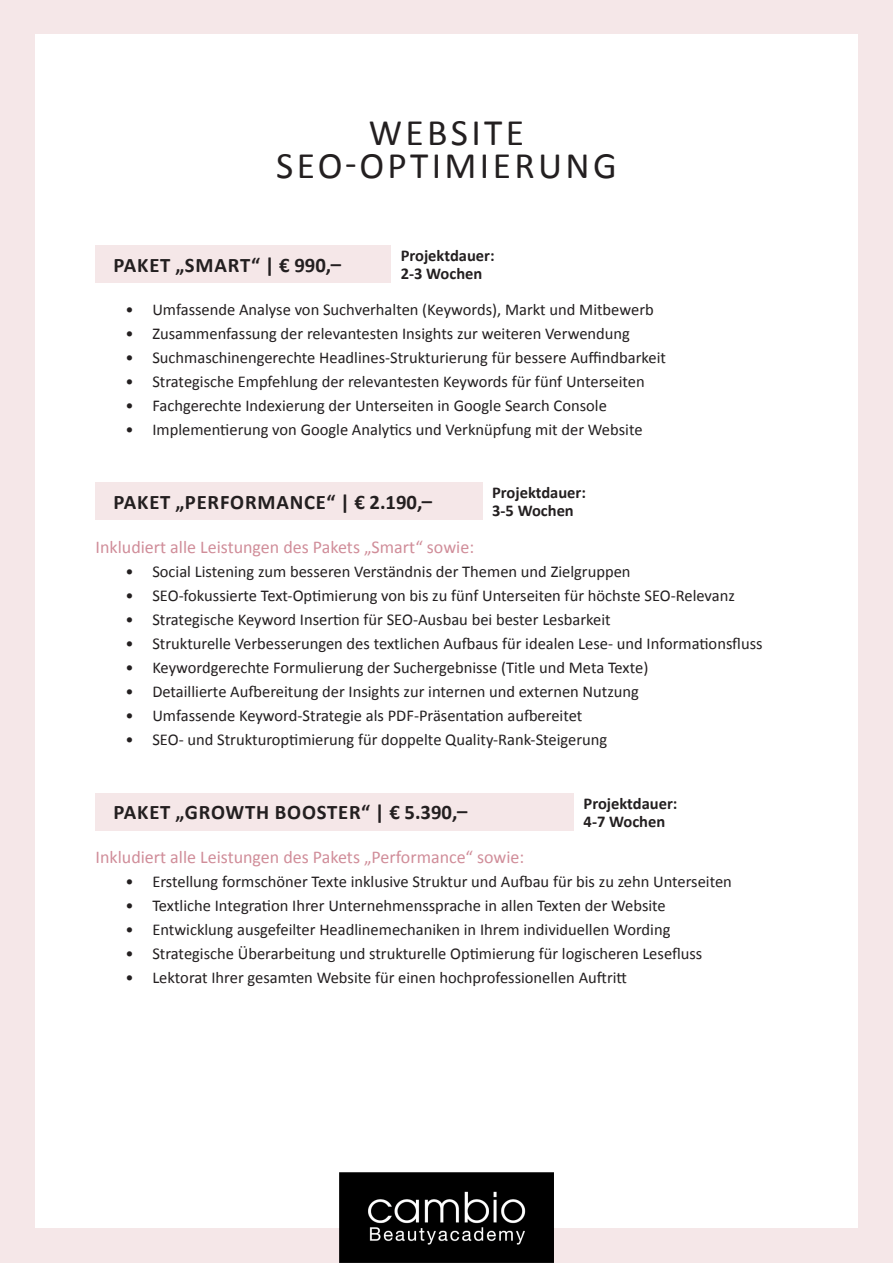
<style>
.page{position:relative;width:893px;height:1263px;background:#fff}
.page>*{position:absolute;margin:0;border:0;box-sizing:border-box;transform-origin:0 0}
.Überschrift_1{font:37.5px "Calibri";letter-spacing:.09em;color:#231f20}
.Text{font:700 20.7px "Calibri";letter-spacing:.04em;color:#231f20}
.Text-2{font:18px "Calibri";color:#d08d99}
.t1{font:16.5px "Calibri";color:#231f20}
.Text-3{font:700 16.5px "Calibri";color:#231f20}
</style>
<div class="page">
<div style="left:0;top:0;width:893px;height:33px;background:#f5e7e8"></div>
<div style="left:0;top:0;width:34px;height:1262px;background:#f5e7e8"></div>
<div style="left:859px;top:0;width:34px;height:1262px;background:#f5e7e8"></div>
<div style="left:0;top:1228px;width:893px;height:34px;background:#f5e7e8"></div>
<img style="left:340px;top:1173px;width:213px;height:90px">
<div style="left:96px;top:793px;width:478px;height:37px;background:#f5e7e8"></div>
<div style="left:96px;top:246px;width:295px;height:37px;background:#f5e7e8"></div>
<div style="left:96px;top:483px;width:387px;height:37px;background:#f5e7e8"></div>
<p class="Überschrift_1" style="left:369px;top:106px;width:157px">WEBSITE</p>
<p class="Überschrift_1" style="left:276px;top:139px;width:342px">SEO-OPTIMIERUNG</p>
<p class="Text" style="left:113px;top:250px;width:229px">PAKET „SMART“ | € 990,–</p>
<p class="Text-3" style="left:401px;top:244px;width:95px">Projektdauer:</p>
<p class="Text-3" style="left:401px;top:262px;width:83px">2-3 Wochen</p>
<p class="t1" style="left:125px;top:298px;width:530px">• Umfassende Analyse von Suchverhalten (Keywords), Markt und Mitbewerb</p>
<p class="t1" style="left:125px;top:322px;width:506px">• Zusammenfassung der relevantesten Insights zur weiteren Verwendung</p>
<p class="t1" style="left:125px;top:346px;width:542px">• Suchmaschinengerechte Headlines-Strukturierung für bessere Auffindbarkeit</p>
<p class="t1" style="left:125px;top:370px;width:521px">• Strategische Empfehlung der relevantesten Keywords für fünf Unterseiten</p>
<p class="t1" style="left:125px;top:394px;width:483px">• Fachgerechte Indexierung der Unterseiten in Google Search Console</p>
<p class="t1" style="left:125px;top:418px;width:519px">• Implementierung von Google Analytics und Verknüpfung mit der Website</p>
<p class="Text" style="left:113px;top:487px;width:320px">PAKET „PERFORMANCE“ | € 2.190,–</p>
<p class="Text-3" style="left:492px;top:481px;width:95px">Projektdauer:</p>
<p class="Text-3" style="left:492px;top:499px;width:83px">3-5 Wochen</p>
<p class="Text-2" style="left:96px;top:534px;width:380px">Inkludiert alle Leistungen des Pakets „Smart“ sowie:</p>
<p class="t1" style="left:125px;top:560px;width:507px">• Social Listening zum besseren Verständnis der Themen und Zielgruppen</p>
<p class="t1" style="left:125px;top:584px;width:611px">• SEO-fokussierte Text-Optimierung von bis zu fünf Unterseiten für höchste SEO-Relevanz</p>
<p class="t1" style="left:125px;top:608px;width:487px">• Strategische Keyword Insertion für SEO-Ausbau bei bester Lesbarkeit</p>
<p class="t1" style="left:125px;top:632px;width:639px">• Strukturelle Verbesserungen des textlichen Aufbaus für idealen Lese- und Informationsfluss</p>
<p class="t1" style="left:125px;top:656px;width:524px">• Keywordgerechte Formulierung der Suchergebnisse (Title und Meta Texte)</p>
<p class="t1" style="left:125px;top:680px;width:515px">• Detaillierte Aufbereitung der Insights zur internen und externen Nutzung</p>
<p class="t1" style="left:125px;top:704px;width:459px">• Umfassende Keyword-Strategie als PDF-Präsentation aufbereitet</p>
<p class="t1" style="left:125px;top:728px;width:483px">• SEO- und Strukturoptimierung für doppelte Quality-Rank-Steigerung</p>
<p class="Text" style="left:113px;top:798px;width:355px">PAKET „GROWTH BOOSTER“ | € 5.390,–</p>
<p class="Text-3" style="left:584px;top:791px;width:95px">Projektdauer:</p>
<p class="Text-3" style="left:584px;top:809px;width:83px">4-7 Wochen</p>
<p class="Text-2" style="left:96px;top:845px;width:430px">Inkludiert alle Leistungen des Pakets „Performance“ sowie:</p>
<p class="t1" style="left:125px;top:870px;width:608px">• Erstellung formschöner Texte inklusive Struktur und Aufbau für bis zu zehn Unterseiten</p>
<p class="t1" style="left:125px;top:894px;width:542px">• Textliche Integration Ihrer Unternehmenssprache in allen Texten der Website</p>
<p class="t1" style="left:125px;top:918px;width:547px">• Entwicklung ausgefeilter Headlinemechaniken in Ihrem individuellen Wording</p>
<p class="t1" style="left:125px;top:942px;width:578px">• Strategische Überarbeitung und strukturelle Optimierung für logischeren Lesefluss</p>
<p class="t1" style="left:125px;top:966px;width:503px">• Lektorat Ihrer gesamten Website für einen hochprofessionellen Auftritt</p>
</div>
